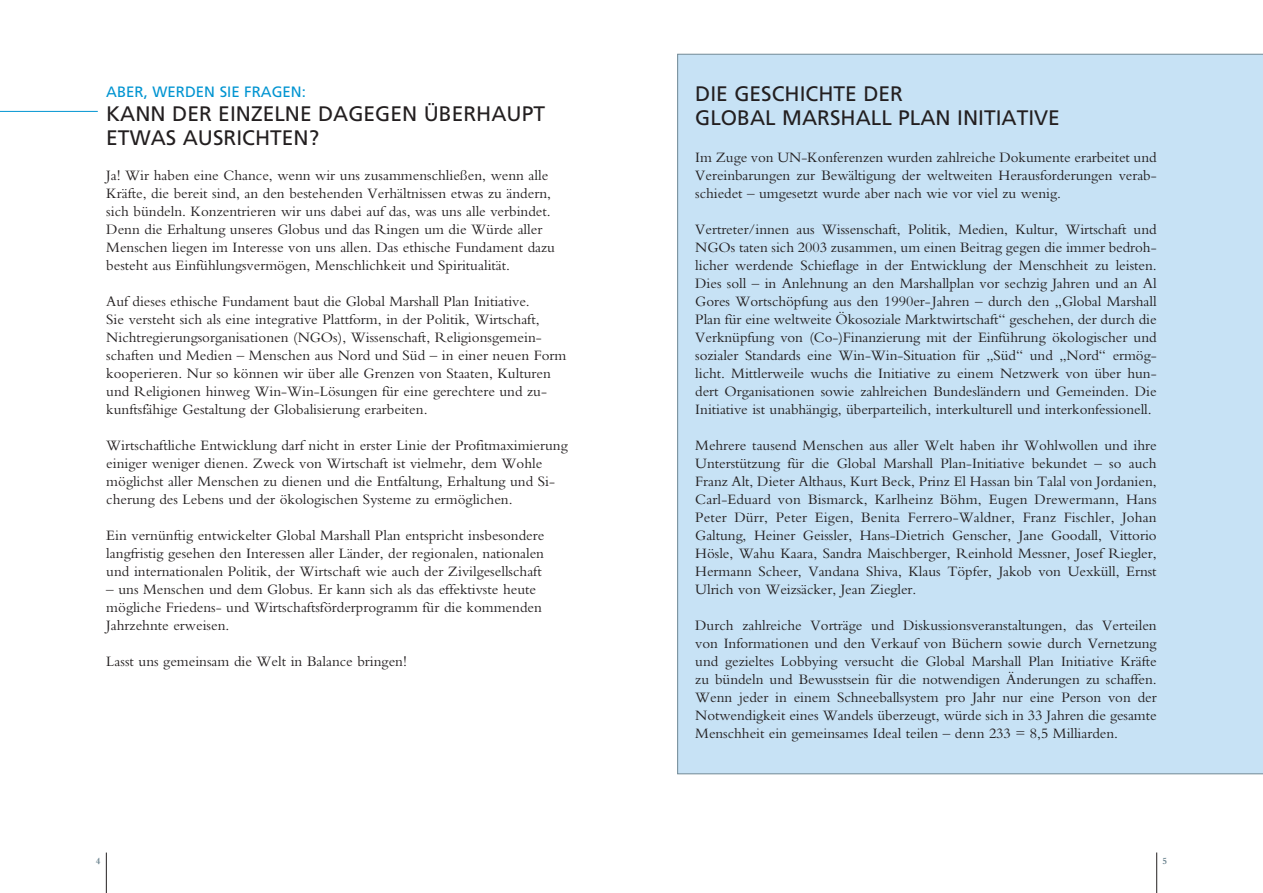
<style>
.page{position:relative;width:1263px;height:893px;background:#fff}
.page>*{position:absolute;margin:0;border:0;box-sizing:border-box;transform-origin:0 0}
.t1{font:21px/24px "Frutiger";color:#231f20}
.t2{font:15px/18px "Bembo";color:#231f20;text-align:justify}
.t3{font:15px "Frutiger";color:#0094d1}
.t4{font:700 9.75px "Bembo";color:#738a95}
</style>
<div class="page">
<div style="left:677px;top:54px;width:586px;height:720px;background:#c7e2f5"></div>
<hr style="left:0;top:111px;width:98px;height:1px;background:#0094d1">
<hr style="left:106px;top:852px;width:1px;height:41px;background:#231f20">
<hr style="left:1156px;top:852px;width:1px;height:41px;background:#231f20">
<p class="t3" style="left:106px;top:85px;width:201px">ABER, WERDEN SIE FRAGEN:</p>
<h1 class="t1" style="left:106px;top:103px;width:440px">KANN DER EINZELNE DAGEGEN ÜBERHAUPT<br>ETWAS AUSRICHTEN?</h1>
<p class="t2" style="left:106px;top:168px;width:450px;text-align:left">Ja! Wir haben eine Chance, wenn wir uns zusammenschließen, wenn alle Kräfte, die bereit sind, an den bestehenden Verhältnissen etwas zu ändern, sich bündeln. Konzentrieren wir uns dabei auf das, was uns alle verbindet.<br>Denn die Erhaltung unseres Globus und das Ringen um die Würde aller Menschen liegen im Interesse von uns allen. Das ethische Fundament dazu besteht aus Einfühlungsvermögen, Menschlichkeit und Spiritualität.</p>
<p class="t2" style="left:106px;top:294px;width:462px;text-align:left">Auf dieses ethische Fundament baut die Global Marshall Plan Initiative.<br>Sie versteht sich als eine integrative Plattform, in der Politik, Wirtschaft, Nichtregierungsorganisationen (NGOs), Wissenschaft, Religionsgemein&shy;schaften und Medien – Menschen aus Nord und Süd – in einer neuen Form kooperieren. Nur so können wir über alle Grenzen von Staaten, Kulturen und Religionen hinweg Win-Win-Lösungen für eine gerechtere und zu&shy;kunftsfähige Gestaltung der Globalisierung erarbeiten.</p>
<p class="t2" style="left:106px;top:438px;width:463px;text-align:left">Wirtschaftliche Entwicklung darf nicht in erster Linie der Profitmaximierung einiger weniger dienen. Zweck von Wirtschaft ist vielmehr, dem Wohle möglichst aller Menschen zu dienen und die Entfaltung, Erhaltung und Si&shy;cherung des Lebens und der ökologischen Systeme zu ermöglichen.</p>
<p class="t2" style="left:106px;top:528px;width:440px">Ein vernünftig entwickelter Global Marshall Plan entspricht insbesondere langfristig gesehen den Interessen aller Länder, der regionalen, nationalen und internationalen Politik, der Wirtschaft wie auch der Zivilgesellschaft</p>
<p class="t2" style="left:106px;top:582px;width:437px;text-align:left">– uns Menschen und dem Globus. Er kann sich als das effektivste heute mögliche Friedens- und Wirtschaftsförderprogramm für die kommenden<br>Jahrzehnte erweisen.</p>
<p class="t2" style="left:106px;top:654px;width:302px">Lasst uns gemeinsam die Welt in Balance bringen!</p>
<h1 class="t1" style="left:695px;top:84px;width:366px">DIE GESCHICHTE DER<br>GLOBAL MARSHALL PLAN INITIATIVE</h1>
<p class="t2" style="left:695px;top:150px;width:463px">Im Zuge von UN-Konferenzen wurden zahlreiche Dokumente erarbeitet und Vereinbarungen zur Bewältigung der weltweiten Herausforderungen verab&shy;schiedet – umgesetzt wurde aber nach wie vor viel zu wenig.</p>
<p class="t2" style="left:695px;top:222px;width:463px">Vertreter/innen aus Wissenschaft, Politik, Medien, Kultur, Wirtschaft und NGOs taten sich 2003 zusammen, um einen Beitrag gegen die immer bedroh&shy;licher werdende Schieflage in der Entwicklung der Menschheit zu leisten.<br>Dies soll – in Anlehnung an den Marshallplan vor sechzig Jahren und an Al Gores Wortschöpfung aus den 1990er-Jahren – durch den „Global Marshall Plan für eine weltweite Ökosoziale Marktwirtschaft“ geschehen, der durch die Verknüpfung von (Co-)Finanzierung mit der Einführung ökologischer und sozialer Standards eine Win-Win-Situation für „Süd“ und „Nord“ ermög&shy;licht. Mittlerweile wuchs die Initiative zu einem Netzwerk von über hun&shy;dert Organisationen sowie zahlreichen Bundesländern und Gemeinden. Die Initiative ist unabhängig, überparteilich, interkulturell und interkonfessionell.</p>
<p class="t2" style="left:695px;top:438px;width:463px">Mehrere tausend Menschen aus aller Welt haben ihr Wohlwollen und ihre Unterstützung für die Global Marshall Plan-Initiative bekundet – so auch Franz Alt, Dieter Althaus, Kurt Beck, Prinz El Hassan bin Talal von Jordanien, Carl-Eduard von Bismarck, Karlheinz Böhm, Eugen Drewermann, Hans Peter Dürr, Peter Eigen, Benita Ferrero-Waldner, Franz Fischler, Johan Galtung, Heiner Geissler, Hans-Dietrich Genscher, Jane Goodall, Vittorio Hösle, Wahu Kaara, Sandra Maischberger, Reinhold Messner, Josef Riegler, Hermann Scheer, Vandana Shiva, Klaus Töpfer, Jakob von Uexküll, Ernst Ulrich von Weizsäcker, Jean Ziegler.</p>
<p class="t2" style="left:695px;top:618px;width:463px">Durch zahlreiche Vorträge und Diskussionsveranstaltungen, das Verteilen von Informationen und den Verkauf von Büchern sowie durch Vernetzung und gezieltes Lobbying versucht die Global Marshall Plan Initiative Kräfte zu bündeln und Bewusstsein für die notwendigen Änderungen zu schaffen.<br>Wenn jeder in einem Schneeballsystem pro Jahr nur eine Person von der Notwendigkeit eines Wandels überzeugt, würde sich in 33 Jahren die gesamte Menschheit ein gemeinsames Ideal teilen – denn 233 = 8,5 Milliarden.</p>
<p class="t4" style="left:96px;top:857px;width:6px">4</p>
<p class="t4" style="left:1162px;top:857px;width:6px">5</p>
</div>
